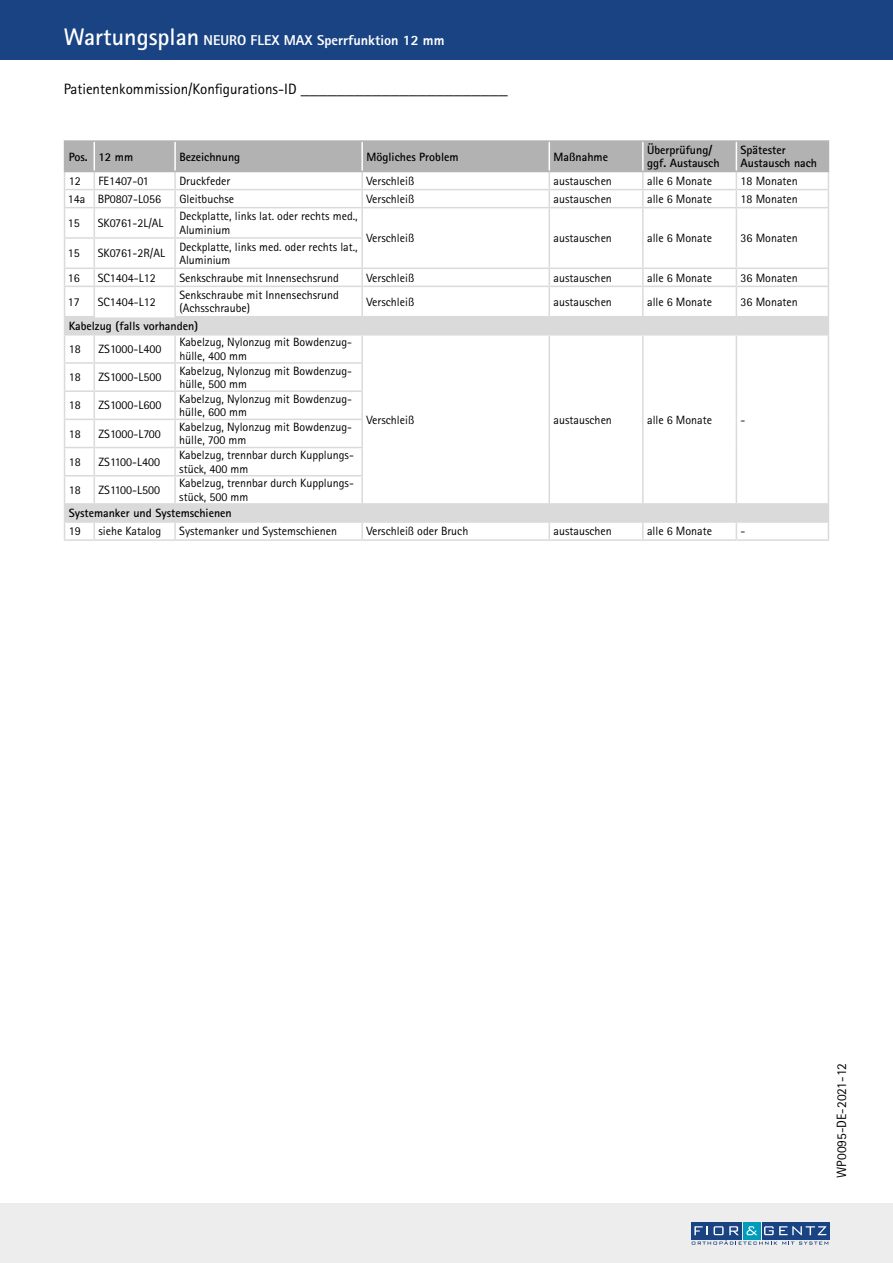
<style>
.page{position:relative;width:893px;height:1263px;background:#fff}
.page>*{position:absolute;margin:0;border:0;box-sizing:border-box;transform-origin:0 0}
.t1{font:15px "Rotis Sans Serif Pro";color:#000}
.t2{font:800 14.25px "Rotis Sans Serif Pro";color:#fff}
.t3{font:13.5px "Rotis Sans Serif Pro";color:#000}
.t4{font:12px/13.5px "Rotis Sans Serif Pro";color:#000}
.t5{font:700 12px/13.5px "Rotis Sans Serif Pro";color:#000}
.s1{font-weight:700;font-size:24px}
.s2{font-family:"Minion Pro";font-size:18px}
</style>
<div class="page">
<div style="left:0;top:0;width:893px;height:60px;background:#194383"></div>
<div style="left:0;top:1203px;width:893px;height:60px;background:#ededed"></div>
<div style="left:743px;top:1222px;width:17px;height:17px;background:#009cbc"></div>
<div style="left:762px;top:1222px;width:67px;height:17px;background:#194383"></div>
<div style="left:691px;top:1222px;width:51px;height:17px;background:#194383"></div>
<svg style="left:692px;top:1226px;width:136px;height:18px"></svg>
<hr style="left:64px;top:539px;width:30px;height:2px;background:#dadada">
<hr style="left:94px;top:539px;width:81px;height:2px;background:#dadada">
<hr style="left:175px;top:539px;width:187px;height:2px;background:#dadada">
<hr style="left:362px;top:539px;width:187px;height:2px;background:#dadada">
<hr style="left:549px;top:539px;width:94px;height:2px;background:#dadada">
<hr style="left:643px;top:539px;width:93px;height:2px;background:#dadada">
<hr style="left:736px;top:539px;width:93px;height:2px;background:#dadada">
<hr style="left:64px;top:140px;width:30px;height:2px;background:#b3b2b2">
<hr style="left:94px;top:140px;width:81px;height:2px;background:#b3b2b2">
<hr style="left:175px;top:140px;width:187px;height:2px;background:#b3b2b2">
<hr style="left:362px;top:140px;width:187px;height:2px;background:#b3b2b2">
<hr style="left:549px;top:140px;width:94px;height:2px;background:#b3b2b2">
<hr style="left:643px;top:140px;width:93px;height:2px;background:#b3b2b2">
<hr style="left:736px;top:140px;width:93px;height:2px;background:#b3b2b2">
<svg style="left:64px;top:142px;width:765px;height:397px"></svg>
<hr style="left:64px;top:171px;width:30px;height:1px;background:#b3b2b2">
<hr style="left:94px;top:171px;width:81px;height:1px;background:#b3b2b2">
<hr style="left:175px;top:171px;width:187px;height:1px;background:#b3b2b2">
<hr style="left:362px;top:171px;width:187px;height:1px;background:#b3b2b2">
<hr style="left:549px;top:171px;width:94px;height:1px;background:#b3b2b2">
<hr style="left:643px;top:171px;width:93px;height:1px;background:#b3b2b2">
<hr style="left:736px;top:171px;width:93px;height:1px;background:#b3b2b2">
<p class="t2" style="left:64px;top:31px;width:382px"><span class="s1">Wartungsplan</span> NEURO FLEX MAX Sperrfunktion 12 mm</p>
<p class="t1" style="left:64px;top:80px;width:445px">Patientenkommission/Konfigurations-ID <span class="s2">_______________________</span></p>
<p class="t5" style="left:69px;top:150px;width:66px">Pos. 12 mm</p>
<p class="t5" style="left:179px;top:150px;width:62px">Bezeichnung</p>
<p class="t5" style="left:366px;top:150px;width:94px">Mögliches Problem</p>
<p class="t5" style="left:554px;top:150px;width:56px">Maßnahme</p>
<p class="t5" style="left:647px;top:143px;width:74px">Überprüfung/ ggf. Austausch</p>
<p class="t5" style="left:741px;top:143px;width:78px">Spätester<br>Austausch nach</p>
<p class="t4" style="left:69px;top:174px;width:13px">12</p>
<p class="t4" style="left:99px;top:174px;width:52px">FE1407-01</p>
<p class="t4" style="left:179px;top:174px;width:52px">Druckfeder</p>
<p class="t4" style="left:366px;top:174px;width:49px">Verschleiß</p>
<p class="t4" style="left:554px;top:174px;width:60px">austauschen</p>
<p class="t4" style="left:647px;top:174px;width:67px">alle 6 Monate</p>
<p class="t4" style="left:741px;top:174px;width:59px">18 Monaten</p>
<p class="t4" style="left:68px;top:192px;width:95px">14a BP0807-L056</p>
<p class="t4" style="left:179px;top:192px;width:56px">Gleitbuchse</p>
<p class="t4" style="left:366px;top:192px;width:49px">Verschleiß</p>
<p class="t4" style="left:554px;top:192px;width:60px">austauschen</p>
<p class="t4" style="left:647px;top:192px;width:67px">alle 6 Monate</p>
<p class="t4" style="left:741px;top:192px;width:59px">18 Monaten</p>
<p class="t4" style="left:68px;top:216px;width:13px">15</p>
<p class="t4" style="left:98px;top:216px;width:67px">SK0761-2L/AL</p>
<p class="t4" style="left:179px;top:209px;width:180px">Deckplatte, links lat. oder rechts med.,<br>Aluminium</p>
<p class="t4" style="left:366px;top:231px;width:49px">Verschleiß</p>
<p class="t4" style="left:554px;top:231px;width:60px">austauschen</p>
<p class="t4" style="left:647px;top:231px;width:67px">alle 6 Monate</p>
<p class="t4" style="left:741px;top:231px;width:59px">36 Monaten</p>
<p class="t4" style="left:68px;top:247px;width:13px">15</p>
<p class="t4" style="left:98px;top:247px;width:69px">SK0761-2R/AL</p>
<p class="t4" style="left:179px;top:240px;width:180px">Deckplatte, links med. oder rechts lat.,<br>Aluminium</p>
<p class="t4" style="left:68px;top:271px;width:13px">16</p>
<p class="t4" style="left:98px;top:271px;width:59px">SC1404-L12</p>
<p class="t4" style="left:179px;top:271px;width:161px">Senkschraube mit Innensechsrund</p>
<p class="t4" style="left:366px;top:271px;width:49px">Verschleiß</p>
<p class="t4" style="left:554px;top:271px;width:60px">austauschen</p>
<p class="t4" style="left:647px;top:271px;width:67px">alle 6 Monate</p>
<p class="t4" style="left:741px;top:271px;width:59px">36 Monaten</p>
<p class="t4" style="left:68px;top:295px;width:13px">17</p>
<p class="t4" style="left:98px;top:295px;width:59px">SC1404-L12</p>
<p class="t4" style="left:179px;top:288px;width:161px">Senkschraube mit Innensechsrund (Achsschraube)</p>
<p class="t4" style="left:366px;top:295px;width:49px">Verschleiß</p>
<p class="t4" style="left:554px;top:295px;width:60px">austauschen</p>
<p class="t4" style="left:647px;top:295px;width:67px">alle 6 Monate</p>
<p class="t4" style="left:741px;top:295px;width:59px">36 Monaten</p>
<p class="t5" style="left:69px;top:319px;width:131px">Kabelzug (falls vorhanden)</p>
<p class="t4" style="left:69px;top:342px;width:13px">18</p>
<p class="t4" style="left:99px;top:342px;width:64px">ZS1000-L400</p>
<p class="t4" style="left:179px;top:336px;width:174px">Kabelzug, Nylonzug mit Bowdenzug&shy;hülle, 400 mm</p>
<p class="t4" style="left:69px;top:371px;width:13px">18</p>
<p class="t4" style="left:99px;top:371px;width:64px">ZS1000-L500</p>
<p class="t4" style="left:179px;top:364px;width:174px">Kabelzug, Nylonzug mit Bowdenzug&shy;hülle, 500 mm</p>
<p class="t4" style="left:69px;top:399px;width:13px">18</p>
<p class="t4" style="left:99px;top:399px;width:64px">ZS1000-L600</p>
<p class="t4" style="left:179px;top:392px;width:174px">Kabelzug, Nylonzug mit Bowdenzug&shy;hülle, 600 mm</p>
<p class="t4" style="left:69px;top:427px;width:13px">18</p>
<p class="t4" style="left:99px;top:427px;width:64px">ZS1000-L700</p>
<p class="t4" style="left:179px;top:420px;width:174px">Kabelzug, Nylonzug mit Bowdenzug&shy;hülle, 700 mm</p>
<p class="t4" style="left:69px;top:455px;width:13px">18</p>
<p class="t4" style="left:99px;top:455px;width:63px">ZS1100-L400</p>
<p class="t4" style="left:179px;top:448px;width:176px">Kabelzug, trennbar durch Kupplungs&shy;stück, 400 mm</p>
<p class="t4" style="left:69px;top:483px;width:13px">18</p>
<p class="t4" style="left:98px;top:483px;width:63px">ZS1100-L500</p>
<p class="t4" style="left:179px;top:477px;width:176px">Kabelzug, trennbar durch Kupplungs&shy;stück, 500 mm</p>
<p class="t5" style="left:69px;top:506px;width:165px">Systemanker und Systemschienen</p>
<p class="t4" style="left:69px;top:525px;width:13px">19</p>
<p class="t4" style="left:98px;top:525px;width:64px">siehe Katalog</p>
<p class="t4" style="left:179px;top:525px;width:159px">Systemanker und Systemschienen</p>
<p class="t4" style="left:366px;top:525px;width:103px">Verschleiß oder Bruch</p>
<p class="t4" style="left:553px;top:525px;width:60px">austauschen</p>
<p class="t4" style="left:647px;top:525px;width:67px">alle 6 Monate</p>
<p class="t4" style="left:741px;top:525px;width:6px">-</p>
<p class="t4" style="left:366px;top:413px;width:49px">Verschleiß</p>
<p class="t4" style="left:554px;top:413px;width:60px">austauschen</p>
<p class="t4" style="left:647px;top:413px;width:67px">alle 6 Monate</p>
<p class="t4" style="left:741px;top:413px;width:6px">-</p>
<p class="t3" style="left:834px;top:1178px;width:116px;rotate:-90deg">WP0095-DE-2021-12</p>
</div>
